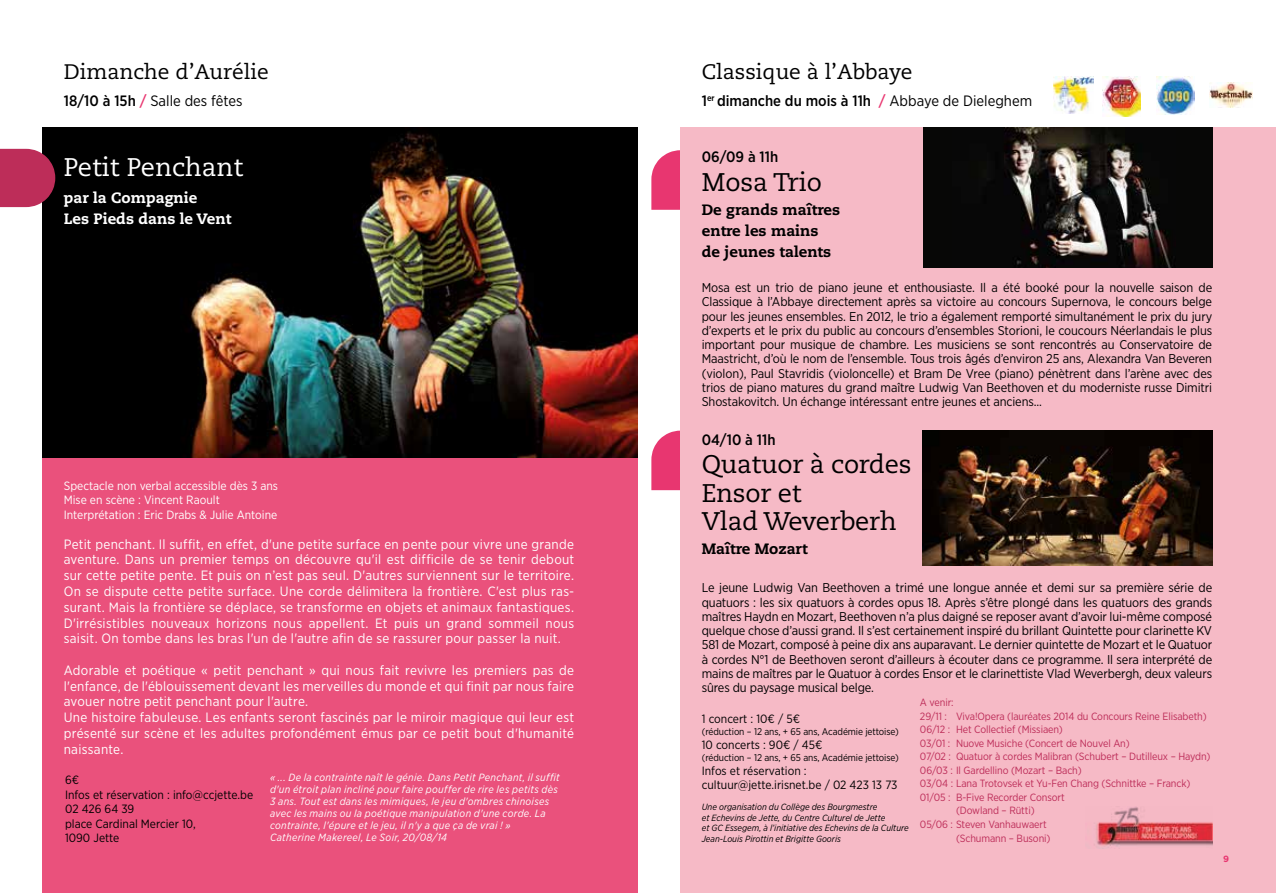
<style>
.page{position:relative;width:1276px;height:893px;background:#fff}
.page>*{position:absolute;margin:0;border:0;box-sizing:border-box;transform-origin:0 0}
.t1{font:25.5px/28.5px "Caecilia";letter-spacing:-.01em;color:#000}
.t2{font:25.5px "Caecilia";color:#fff}
.t3{font:21px "Caecilia";color:#000}
.t4{font:500 15px "Gotham Narrow";color:#000}
.t5{font:800 15px/21px "Caecilia";color:#000}
.t6{font:800 15px/21px "Caecilia";color:#fff}
.t7{font:15px "Gotham Narrow";color:#000}
.t8{font:13.5px/15.8px "Gotham Narrow";letter-spacing:.02em;color:#fff;text-align:justify}
.t9{font:12.75px/14.2px "Gotham Narrow";letter-spacing:-.01em;color:#000;text-align:justify}
.t10{font:12px/14.4px "Gotham Narrow";color:#000}
.t11{font:12px/14.4px "Gotham Narrow";color:#fff}
.t12{font:10.5px "Gotham Narrow";letter-spacing:-.01em;color:#bd2d59}
.t13{font:italic 10.5px/12px "Gotham Narrow";letter-spacing:.025em;color:#fff}
.t14{font:9.75px "Gotham Narrow";letter-spacing:-.01em;color:#000}
.t15{font:italic 9px/10.5px "Gotham Narrow";color:#000}
.t16{font:700 9px "Gotham";color:#e83670}
.s1{font-weight:500}
.s2{font-weight:500;color:#e83670}
.s3{color:#e83670}
.s4{font-weight:400}
</style>
<div class="page">
<svg style="left:651px;top:150px;width:29px;height:60px;background:#ea4f81"></svg>
<svg style="left:651px;top:431px;width:29px;height:59px;background:#ea4d80"></svg>
<div style="left:680px;top:128px;width:596px;height:765px;background:#f6bac6"></div>
<div style="left:43px;top:128px;width:595px;height:765px;background:#ea517c"></div>
<img style="left:43px;top:128px;width:595px;height:329px">
<svg style="left:0;top:149px;width:55px;height:58px;background:#ac2b53"></svg>
<div style="left:923px;top:128px;width:289px;height:140px;background:#070706"></div>
<img style="left:987px;top:128px;width:184px;height:140px">
<img style="left:923px;top:431px;width:289px;height:134px">
<img style="left:1053px;top:76px;width:40px;height:38px">
<img style="left:1094px;top:807px;width:118px;height:41px">
<img style="left:1102px;top:76px;width:39px;height:40px">
<img style="left:1156px;top:76px;width:38px;height:39px">
<img style="left:1210px;top:82px;width:42px;height:26px">
<h2 class="t3" style="left:64px;top:60px;width:206px">Dimanche d’Aurélie</h2>
<h2 class="t3" style="left:702px;top:60px;width:212px">Classique à l’Abbaye</h2>
<p class="t7" style="left:64px;top:91px;width:180px"><span class="s1">18/10 à 15h</span> <span class="s2">/</span> Salle des fêtes</p>
<p class="t4" style="left:702px;top:91px;width:332px">1<sup>er</sup> dimanche du mois à 11h <span class="s3">/</span> <span class="s4">Abbaye de Dieleghem</span></p>
<h1 class="t2" style="left:64px;top:152px;width:181px">Petit Penchant</h1>
<p class="t6" style="left:64px;top:187px;width:169px">par la Compagnie<br>Les Pieds dans le Vent</p>
<p class="t11" style="left:64px;top:478px;width:216px">Spectacle non verbal accessible dès 3 ans<br>Mise en scène : Vincent Raoult<br>Interprétation : Eric Drabs &amp; Julie Antoine</p>
<p class="t8" style="left:64px;top:536px;width:512px">Petit penchant. Il suffit, en effet, d'une petite surface en pente pour vivre une grande aventure. Dans un premier temps on découvre qu'il est difficile de se tenir debout sur cette petite pente. Et puis on n’est pas seul. D'autres surviennent sur le territoire.<br>On se dispute cette petite surface. Une corde délimitera la frontière. C'est plus ras&shy;surant. Mais la frontière se déplace, se transforme en objets et animaux fantastiques.<br>D'irrésistibles nouveaux horizons nous appellent. Et puis un grand sommeil nous saisit. On tombe dans les bras l'un de l'autre afin de se rassurer pour passer la nuit.</p>
<p class="t8" style="left:64px;top:662px;width:512px;text-align:left">Adorable et poétique « petit penchant » qui nous fait revivre les premiers pas de l'enfance, de l'éblouissement devant les merveilles du monde et qui finit par nous faire avouer notre petit penchant pour l'autre.<br>Une histoire fabuleuse. Les enfants seront fascinés par le miroir magique qui leur est présenté sur scène et les adultes profondément émus par ce petit bout d'humanité naissante.</p>
<p class="t13" style="left:270px;top:771px;width:291px">« ... De la contrainte naît le génie. Dans Petit Penchant, il suffit d'un étroit plan incliné pour faire pouffer de rire les petits dès 3 ans. Tout est dans les mimiques, le jeu d'ombres chinoises avec les mains ou la poétique manipulation d'une corde. La contrainte, l'épure et le jeu, il n'y a que ça de vrai ! »<br>Catherine Makereel, Le Soir, 20/08/14</p>
<p class="t10" style="left:65px;top:773px;width:190px">6€<br>Infos et réservation : info@ccjette.be<br>02 426 64 39<br>place Cardinal Mercier 10,<br>1090 Jette</p>
<p class="t4" style="left:702px;top:148px;width:78px">06/09 à 11h</p>
<h1 class="t1" style="left:702px;top:168px;width:122px">Mosa Trio</h1>
<p class="t5" style="left:702px;top:199px;width:140px">De grands maîtres entre les mains de jeunes talents</p>
<p class="t9" style="left:702px;top:280px;width:512px">Mosa est un trio de piano jeune et enthousiaste. Il a été booké pour la nouvelle saison de Classique à l’Abbaye directement après sa victoire au concours Supernova, le concours belge pour les jeunes ensembles. En 2012, le trio a également remporté simultanément le prix du jury d’experts et le prix du public au concours d’ensembles Storioni, le coucours Néerlandais le plus important pour musique de chambre. Les musiciens se sont rencontrés au Conservatoire de Maastricht, d’où le nom de l’ensemble. Tous trois âgés d’environ 25 ans, Alexandra Van Beveren (violon), Paul Stavridis (violoncelle) et Bram De Vree (piano) pénètrent dans l’arène avec des trios de piano matures du grand maître Ludwig Van Beethoven et du moderniste russe Dimitri Shostakovitch. Un échange intéressant entre jeunes et anciens...</p>
<p class="t4" style="left:702px;top:430px;width:75px">04/10 à 11h</p>
<h1 class="t1" style="left:702px;top:450px;width:211px">Quatuor à cordes<br>Ensor et<br>Vlad Weverberh</h1>
<p class="t5" style="left:702px;top:538px;width:107px">Maître Mozart</p>
<p class="t9" style="left:702px;top:581px;width:512px">Le jeune Ludwig Van Beethoven a trimé une longue année et demi sur sa première série de quatuors : les six quatuors à cordes opus 18. Après s’être plongé dans les quatuors des grands maîtres Haydn en Mozart, Beethoven n’a plus daigné se reposer avant d’avoir lui-même composé quelque chose d’aussi grand. Il s’est certainement inspiré du brillant Quintette pour clarinette KV 581 de Mozart, composé à peine dix ans auparavant. Le dernier quintette de Mozart et le Quatuor à cordes N°1 de Beethoven seront d’ailleurs à écouter dans ce programme. Il sera interprété de mains de maîtres par le Quatuor à cordes Ensor et le clarinettiste Vlad Weverbergh, deux valeurs sûres du paysage musical belge.</p>
<p class="t10" style="left:702px;top:711px;width:100px">1 concert : 10€ / 5€</p>
<p class="t14" style="left:702px;top:725px;width:199px">(réduction – 12 ans, + 65 ans, Académie jettoise)</p>
<p class="t10" style="left:702px;top:737px;width:122px">10 concerts : 90€ / 45€</p>
<p class="t14" style="left:702px;top:751px;width:199px">(réduction – 12 ans, + 65 ans, Académie jettoise)</p>
<p class="t10" style="left:702px;top:763px;width:197px">Infos et réservation : cultuur@jette.irisnet.be / 02 423 13 73</p>
<p class="t15" style="left:702px;top:802px;width:208px">Une organisation du Collège des Bourgmestre<br>et Echevins de Jette, du Centre Culturel de Jette<br>et GC Essegem, à l’initiative des Echevins de la Culture Jean-Louis Pirottin et Brigitte Gooris</p>
<p class="t12" style="left:920px;top:696px;width:35px">A venir:</p>
<p class="t12" style="left:920px;top:710px;width:288px">29/11 : Viva!Opera (lauréates 2014 du Concours Reine Elisabeth)</p>
<p class="t12" style="left:920px;top:723px;width:144px">06/12 : Het Collectief (Missiaen)</p>
<p class="t12" style="left:920px;top:737px;width:211px">03/01 : Nuove Musiche (Concert de Nouvel An)</p>
<p class="t12" style="left:920px;top:750px;width:292px">07/02 : Quatuor à cordes Malibran (Schubert – Dutilleux – Haydn)</p>
<p class="t12" style="left:920px;top:764px;width:163px">06/03 : Il Gardellino (Mozart – Bach)</p>
<p class="t12" style="left:920px;top:777px;width:272px">03/04 : Lana Trotovsek et Yu-Fen Chang (Schnittke – Franck)</p>
<p class="t12" style="left:920px;top:791px;width:146px">01/05 : B-Five Recorder Consort</p>
<p class="t12" style="left:956px;top:804px;width:80px">(Dowland – Rütti)</p>
<p class="t12" style="left:920px;top:818px;width:128px">05/06 : Steven Vanhauwaert</p>
<p class="t12" style="left:956px;top:832px;width:96px">(Schumann – Busoni)</p>
<p class="t16" style="left:1223px;top:853px;width:7px">9</p>
</div>
